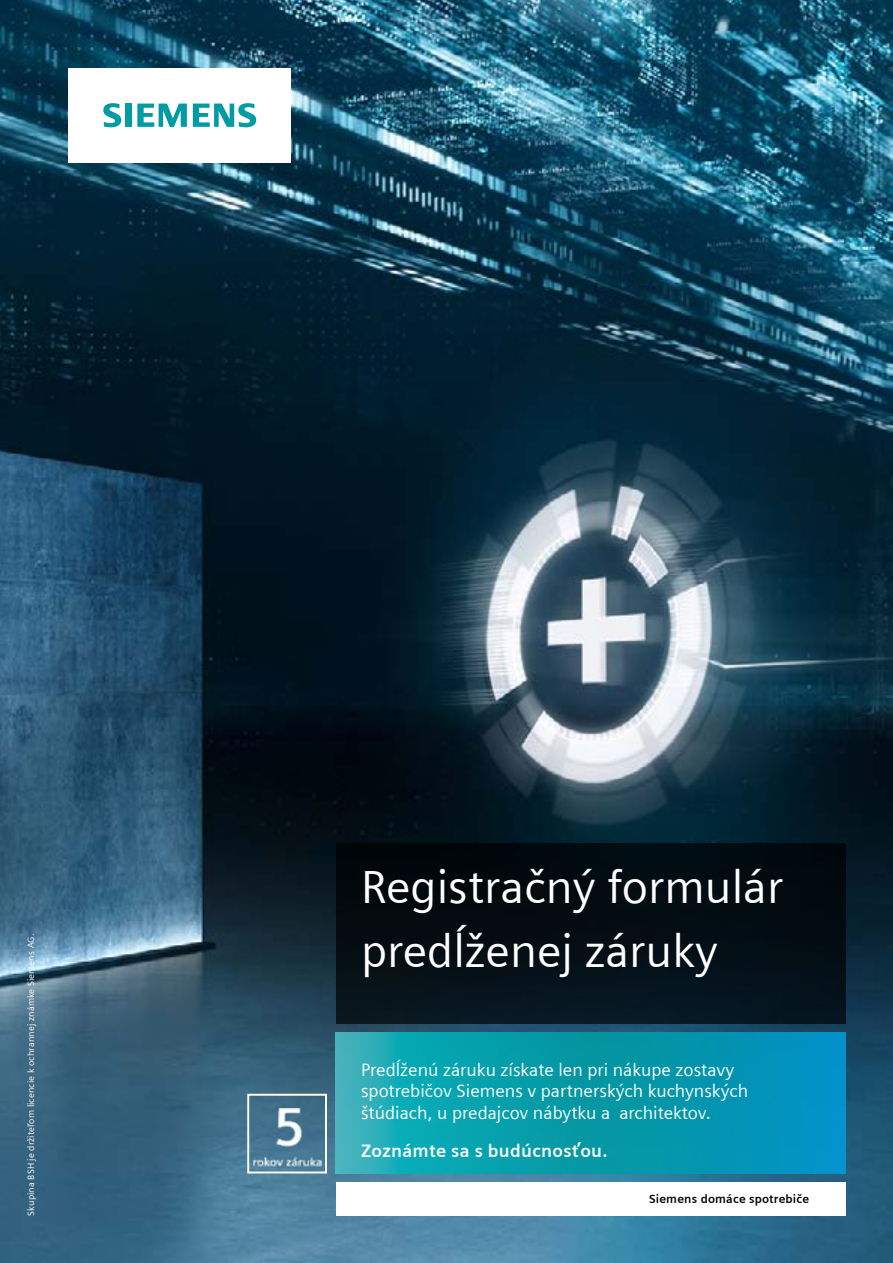
<style>
.page{position:relative;width:893px;height:1263px;background:#fff}
.page>*{position:absolute;margin:0;border:0;box-sizing:border-box;transform-origin:0 0}
.t1{font:46.5px/63px "Siemens Sans";color:#fff}
.t2{font:18px/21.6px "Siemens Sans";color:#fff}
.t3{font:700 18px "Siemens Sans";letter-spacing:.015em;color:#fff}
.t4{font:700 12px "Siemens Sans";letter-spacing:.015em;color:#000}
.t5{font:9.3px "Siemens Sans";letter-spacing:.015em;color:#fff}
</style>
<div class="page">
<img style="left:0;top:0;width:893px;height:1263px">
<div style="left:68px;top:68px;width:223px;height:94px;background:#fff"></div>
<svg style="left:103px;top:103px;width:28px;height:24px"></svg>
<svg style="left:137px;top:104px;width:50px;height:23px"></svg>
<svg style="left:193px;top:103px;width:63px;height:24px"></svg>
<img style="left:250px;top:1097px;width:74px;height:73px">
<div style="left:247px;top:1094px;width:80px;height:79px;border:2px solid #fff"></div>
<svg style="left:336px;top:1032px;width:509px;height:141px"></svg>
<div style="left:336px;top:1182px;width:509px;height:33px;background:#fff"></div>
<div style="left:336px;top:843px;width:509px;height:180px;background:linear-gradient(to bottom,#000609,#071620)"></div>
<p class="t5" style="left:26px;top:1215px;width:283px;rotate:-90deg">Skupina BSH je držiteľom licencie k ochrannej známke Siemens AG.</p>
<h1 class="t1" style="left:361px;top:856px;width:424px">Registračný formulár predĺženej záruky</h1>
<p class="t2" style="left:361px;top:1059px;width:389px">Predĺženú záruku získate len pri nákupe zostavy spotrebičov Siemens v partnerských kuchynských štúdiach, u predajcov nábytku a architektov.</p>
<p class="t3" style="left:361px;top:1140px;width:248px">Zoznámte sa s budúcnosťou.</p>
<p class="t4" style="left:649px;top:1192px;width:162px">Siemens domáce spotrebiče</p>
</div>
